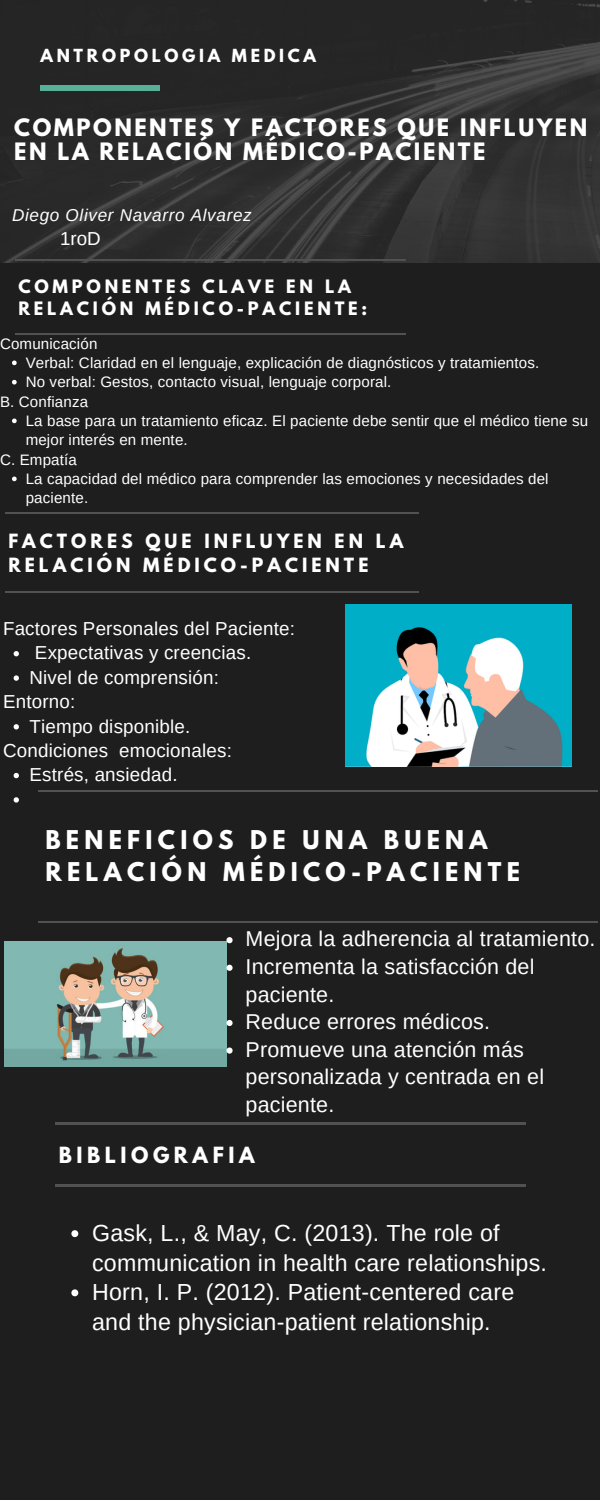
<style>
.page{position:relative;width:600px;height:1500px;background:#1e1e1e}
.page>*{position:absolute;margin:0;border:0;box-sizing:border-box;transform-origin:0 0}
.t1{font:23.2px/29.6px "Arimo";letter-spacing:.01em;color:#fff}
.t2{font:700 22.9px/32.1px "League Spartan";letter-spacing:.23em;color:#fff}
.t3{font:21.5px/27.6px "Arimo";letter-spacing:.01em;color:#fff}
.t4{font:700 21.2px/23.6px "League Spartan";letter-spacing:.12em;color:#fff}
.t5{font:700 19.8px "League Spartan";letter-spacing:.23em;color:#fff}
.t6{font:18.8px "Arimo";letter-spacing:.01em;color:#fff}
.t7{font:700 17.4px/24.2px "League Spartan";letter-spacing:.23em;color:#fff}
.t8{font:italic 17.2px "Arimo";letter-spacing:.04em;color:#fff}
.t9{font:700 16.4px/22.8px "League Spartan";letter-spacing:.23em;color:#fff}
.t10{font:700 16px "League Spartan";letter-spacing:.23em;color:#fff}
.t11{font:15.1px/19.3px "Arimo";letter-spacing:.01em;color:#fff}
</style>
<div class="page">
<img style="left:0;top:0;width:600px;height:262px">
<svg style="left:14px;top:651px;width:5px;height:5px"></svg>
<svg style="left:14px;top:675px;width:5px;height:6px"></svg>
<svg style="left:14px;top:724px;width:5px;height:5px"></svg>
<svg style="left:14px;top:773px;width:5px;height:5px"></svg>
<svg style="left:14px;top:797px;width:5px;height:6px"></svg>
<div style="left:40px;top:85px;width:120px;height:6px;background:#58b098"></div>
<hr style="left:5px;top:512px;width:414px;height:2px;background:#515151">
<hr style="left:5px;top:591px;width:414px;height:2px;background:#515151">
<hr style="left:38px;top:790px;width:560px;height:2px;background:#515151">
<hr style="left:38px;top:921px;width:560px;height:2px;background:#515151">
<hr style="left:15px;top:259px;width:390px;height:2px;background:#515151">
<hr style="left:15px;top:333px;width:390px;height:2px;background:#515151">
<hr style="left:55px;top:1122px;width:470px;height:2px;background:#515151">
<hr style="left:55px;top:1184px;width:470px;height:2px;background:#515151">
<img style="left:5px;top:942px;width:222px;height:124px">
<img style="left:345px;top:604px;width:227px;height:162px">
<svg style="left:12px;top:361px;width:5px;height:4px"></svg>
<svg style="left:12px;top:380px;width:5px;height:5px"></svg>
<svg style="left:12px;top:419px;width:5px;height:4px"></svg>
<svg style="left:12px;top:477px;width:5px;height:4px"></svg>
<svg style="left:226px;top:937px;width:7px;height:6px"></svg>
<svg style="left:226px;top:965px;width:7px;height:6px"></svg>
<svg style="left:226px;top:1020px;width:7px;height:6px"></svg>
<svg style="left:226px;top:1048px;width:7px;height:6px"></svg>
<svg style="left:71px;top:1230px;width:7px;height:7px"></svg>
<svg style="left:71px;top:1289px;width:7px;height:7px"></svg>
<h1 class="t10" style="left:41px;top:47px;width:277px">ANTROPOLOGIA MEDICA</h1>
<p class="t4" style="left:14px;top:119px;width:575px">COMPONENTES Y FACTORES QUE INFLUYEN<br>EN LA RELACIÓN MÉDICO-PACIENTE</p>
<p class="t8" style="left:12px;top:206px;width:241px">Diego Oliver Navarro Alvarez</p>
<p class="t6" style="left:60px;top:228px;width:42px">1roD</p>
<p class="t9" style="left:18px;top:277px;width:350px">COMPONENTES CLAVE EN LA<br>RELACIÓN MÉDICO-PACIENTE:</p>
<p class="t11" style="left:0;top:334px;width:99px">Comunicación</p>
<h1 class="t11" style="left:26px;top:353px;width:515px">Verbal: Claridad en el lenguaje, explicación de diagnósticos y tratamientos.</h1>
<h3 class="t11" style="left:26px;top:372px;width:367px">No verbal: Gestos, contacto visual, lenguaje corporal.</h3>
<p class="t11" style="left:0;top:392px;width:90px">B. Confianza</p>
<p class="t11" style="left:26px;top:411px;width:564px">La base para un tratamiento eficaz. El paciente debe sentir que el médico tiene su mejor interés en mente.</p>
<h3 class="t11" style="left:0;top:450px;width:78px">C. Empatía</h3>
<p class="t11" style="left:26px;top:469px;width:524px">La capacidad del médico para comprender las emociones y necesidades del paciente.</p>
<p class="t7" style="left:8px;top:531px;width:396px">FACTORES QUE INFLUYEN EN LA<br>RELACIÓN MÉDICO-PACIENTE</p>
<p class="t6" style="left:3px;top:618px;width:293px">Factores Personales del Paciente:</p>
<h4 class="t6" style="left:35px;top:642px;width:218px">Expectativas y creencias.</h4>
<p class="t6" style="left:30px;top:667px;width:191px">Nivel de comprensión:</p>
<h1 class="t6" style="left:3px;top:691px;width:74px">Entorno:</h1>
<h3 class="t6" style="left:30px;top:716px;width:162px">Tiempo disponible.</h3>
<h3 class="t6" style="left:3px;top:740px;width:230px">Condiciones emocionales:</h3>
<p class="t6" style="left:30px;top:764px;width:150px">Estrés, ansiedad.</p>
<p class="t2" style="left:45px;top:827px;width:476px">BENEFICIOS DE UNA BUENA<br>RELACIÓN MÉDICO-PACIENTE</p>
<h3 class="t3" style="left:246px;top:925px;width:351px">Mejora la adherencia al tratamiento.</h3>
<p class="t3" style="left:246px;top:953px;width:290px">Incrementa la satisfacción del paciente.</p>
<p class="t3" style="left:246px;top:1008px;width:246px">Reduce errores médicos.</p>
<p class="t3" style="left:246px;top:1035px;width:300px">Promueve una atención más personalizada y centrada en el paciente.</p>
<p class="t5" style="left:59px;top:1145px;width:197px">BIBLIOGRAFIA</p>
<h1 class="t1" style="left:92px;top:1218px;width:456px">Gask, L., &amp; May, C. (2013). The role of communication in health care relationships.</h1>
<p class="t1" style="left:92px;top:1277px;width:424px">Horn, I. P. (2012). Patient-centered care and the physician-patient relationship.</p>
</div>
